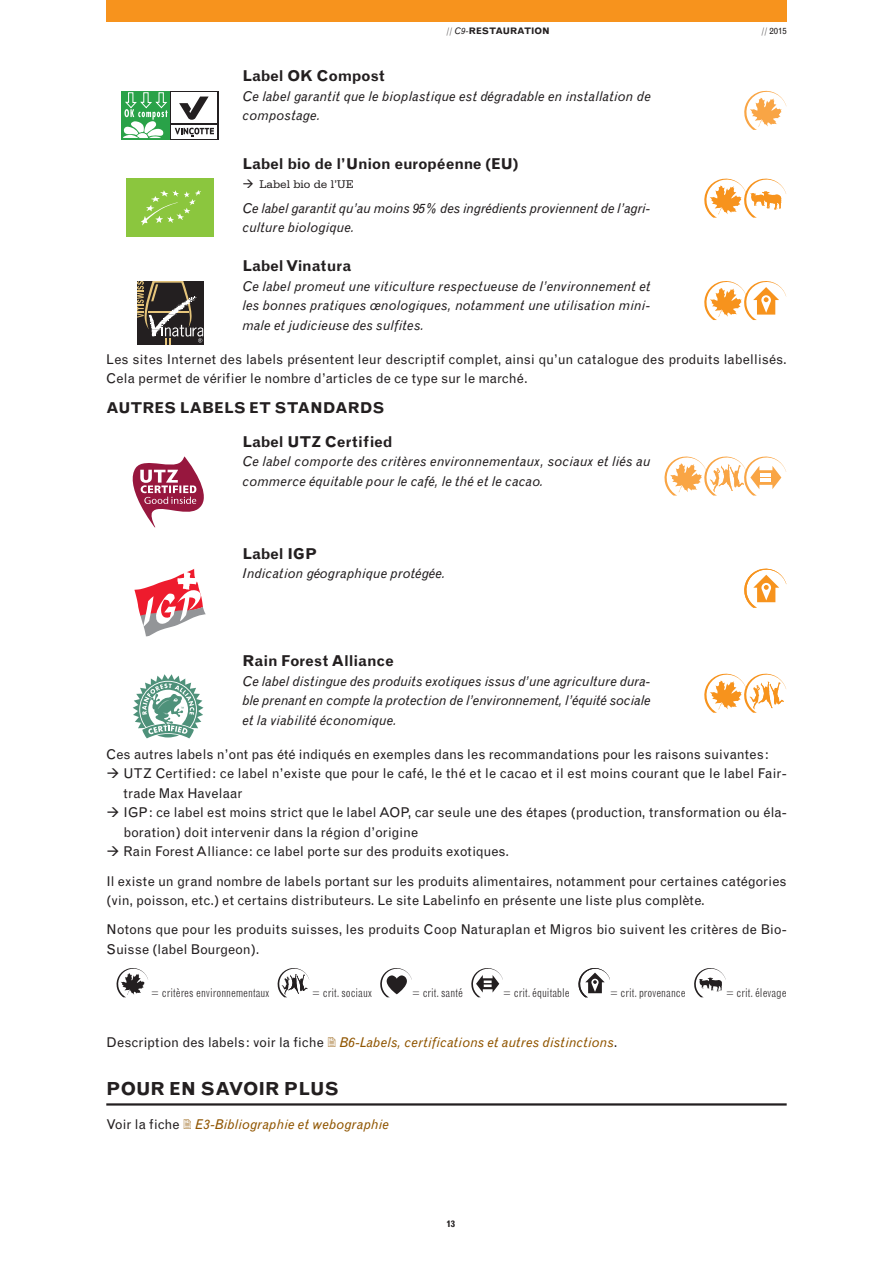
<style>
.page{position:relative;width:893px;height:1263px;background:#fff}
.page>*{position:absolute;margin:0;border:0;box-sizing:border-box;transform-origin:0 0}
.t1{font:700 18px "Grotesque";color:#231f20}
.t2{font:700 15px "Grotesque";color:#231f20}
.t3{font:700 15px "Grotesque";letter-spacing:-.02em;color:#231f20}
.t4{font:13.5px/19.5px "Grotesque";color:#231f20}
.t5{font:italic 13.5px/19.5px "Grotesque";letter-spacing:.005em;color:#231f20}
.t6{font:italic 13.5px "Grotesque";letter-spacing:.01em;color:#905500}
.t7{font:300 condensed 11.7px "Grotesque";color:#231f20}
.t8{font:11.7px "Serifa";color:#231f20}
.t9{font:700 9px "Grotesque";color:#231f20}
.t10{font:9px "Grotesque";color:#231f20}
.s1{font-weight:300}
.s2{font-weight:400;font-style:italic}
.s3{font-style:normal;color:#231f20}
</style>
<div class="page">
<hr style="left:106px;top:1103px;width:681px;height:2px;background:#231f20">
<div style="left:122px;top:91px;width:48px;height:49px;background:#29a248"></div>
<svg style="left:123px;top:92px;width:45px;height:46px"></svg>
<div style="left:170px;top:91px;width:49px;height:49px;background:linear-gradient(to right,#231f20,#231f20)"></div>
<div style="left:172px;top:92px;width:45px;height:31px;background:#fff"></div>
<svg style="left:179px;top:97px;width:30px;height:23px"></svg>
<svg style="left:172px;top:125px;width:45px;height:13px"></svg>
<svg style="left:175px;top:128px;width:39px;height:8px"></svg>
<svg style="left:744px;top:91px;width:42px;height:39px"></svg>
<div style="left:126px;top:179px;width:88px;height:58px;background:#8bc63e"></div>
<svg style="left:141px;top:190px;width:60px;height:36px"></svg>
<svg style="left:704px;top:179px;width:82px;height:39px"></svg>
<svg style="left:137px;top:281px;width:66px;height:63px;background:#504941"></svg>
<svg style="left:704px;top:281px;width:82px;height:39px"></svg>
<svg style="left:133px;top:457px;width:71px;height:70px"></svg>
<svg style="left:664px;top:457px;width:122px;height:38px"></svg>
<hr style="left:761px;top:473px;width:10px;height:4px;background:#fff">
<hr style="left:761px;top:478px;width:10px;height:4px;background:#fff">
<svg style="left:134px;top:569px;width:72px;height:67px"></svg>
<svg style="left:744px;top:569px;width:42px;height:39px"></svg>
<svg style="left:132px;top:674px;width:72px;height:65px"></svg>
<svg style="left:704px;top:674px;width:82px;height:39px"></svg>
<svg style="left:117px;top:968px;width:31px;height:29px"></svg>
<svg style="left:278px;top:968px;width:31px;height:29px"></svg>
<svg style="left:380px;top:968px;width:32px;height:29px"></svg>
<svg style="left:471px;top:968px;width:32px;height:29px"></svg>
<svg style="left:694px;top:968px;width:32px;height:29px"></svg>
<svg style="left:578px;top:968px;width:32px;height:29px"></svg>
<div style="left:106px;top:0;width:681px;height:21px;background:#f7931d"></div>
<p class="t2" style="left:242px;top:70px;width:144px">Label OK Compost</p>
<p class="t9" style="left:446px;top:28px;width:105px"><span class="s1">//</span> <span class="s2">C9-</span>RESTAURATION</p>
<p class="t10" style="left:761px;top:28px;width:27px"><span class="s1">//</span> 2015</p>
<p class="t5" style="left:242px;top:87px;width:410px">Ce label garantit que le bioplastique est dégradable en installation de compostage.</p>
<p class="t3" style="left:242px;top:158px;width:277px">Label bio de l’Union européenne (EU)</p>
<p class="t8" style="left:259px;top:181px;width:96px">Label bio de l’UE</p>
<p class="t5" style="left:242px;top:199px;width:410px">Ce label garantit qu’au moins 95% des ingrédients proviennent de l’agri&shy;culture biologique.</p>
<p class="t2" style="left:242px;top:260px;width:110px">Label Vinatura</p>
<p class="t5" style="left:242px;top:277px;width:410px;text-align:justify">Ce label promeut une viticulture respectueuse de l’environnement et les bonnes pratiques œnologiques, notamment une utilisation mini&shy;male et judicieuse des sulfites.</p>
<p class="t4" style="left:106px;top:351px;width:682px">Les sites Internet des labels présentent leur descriptif complet, ainsi qu’un catalogue des produits labellisés.<br>Cela permet de vérifier le nombre d’articles de ce type sur le marché.</p>
<p class="t2" style="left:106px;top:402px;width:280px">AUTRES LABELS ET STANDARDS</p>
<p class="t2" style="left:242px;top:436px;width:152px">Label UTZ Certified</p>
<p class="t5" style="left:242px;top:453px;width:410px">Ce label comporte des critères environnementaux, sociaux et liés au commerce équitable pour le café, le thé et le cacao.</p>
<p class="t2" style="left:242px;top:548px;width:76px">Label IGP</p>
<p class="t5" style="left:242px;top:565px;width:205px">Indication géographique protégée.</p>
<p class="t2" style="left:242px;top:655px;width:153px">Rain Forest Alliance</p>
<p class="t5" style="left:242px;top:672px;width:410px;text-align:justify">Ce label distingue des produits exotiques issus d’une agriculture dura&shy;ble prenant en compte la protection de l’environnement, l’équité sociale et la viabilité économique.</p>
<p class="t4" style="left:123px;top:745px;width:665px;text-indent:-17px">Ces autres labels n’ont pas été indiqués en exemples dans les recommandations pour les raisons suivantes:<br>UTZ Certified: ce label n’existe que pour le café, le thé et le cacao et il est moins courant que le label Fair&shy;trade Max Havelaar<br>IGP: ce label est moins strict que le label AOP, car seule une des étapes (production, transformation ou éla&shy;boration) doit intervenir dans la région d’origine<br>Rain Forest Alliance: ce label porte sur des produits exotiques.</p>
<p class="t4" style="left:106px;top:872px;width:682px">Il existe un grand nombre de labels portant sur les produits alimentaires, notamment pour certaines catégories (vin, poisson, etc.) et certains distributeurs. Le site Labelinfo en présente une liste plus complète.</p>
<p class="t4" style="left:106px;top:921px;width:682px">Notons que pour les produits suisses, les produits Coop Naturaplan et Migros bio suivent les critères de Bio-<br>Suisse (label Bourgeon).</p>
<p class="t7" style="left:151px;top:988px;width:120px">= critères environnementaux</p>
<p class="t7" style="left:312px;top:988px;width:61px">= crit. sociaux</p>
<p class="t7" style="left:412px;top:988px;width:52px">= crit. santé</p>
<p class="t7" style="left:503px;top:988px;width:68px">= crit. équitable</p>
<p class="t7" style="left:610px;top:988px;width:77px">= crit. provenance</p>
<p class="t7" style="left:726px;top:988px;width:62px">= crit. élevage</p>
<p class="t6" style="left:106px;top:1037px;width:513px"><span class="s3">Description des labels: voir la fiche</span> B6-Labels, certifications et autres distinctions<span class="s3">.</span></p>
<h1 class="t1" style="left:106px;top:1082px;width:234px">POUR EN SAVOIR PLUS</h1>
<p class="t6" style="left:106px;top:1120px;width:284px"><span class="s3">Voir la fiche</span> E3-Bibliographie et webographie</p>
<p class="t9" style="left:446px;top:1220px;width:10px">13</p>
</div>
